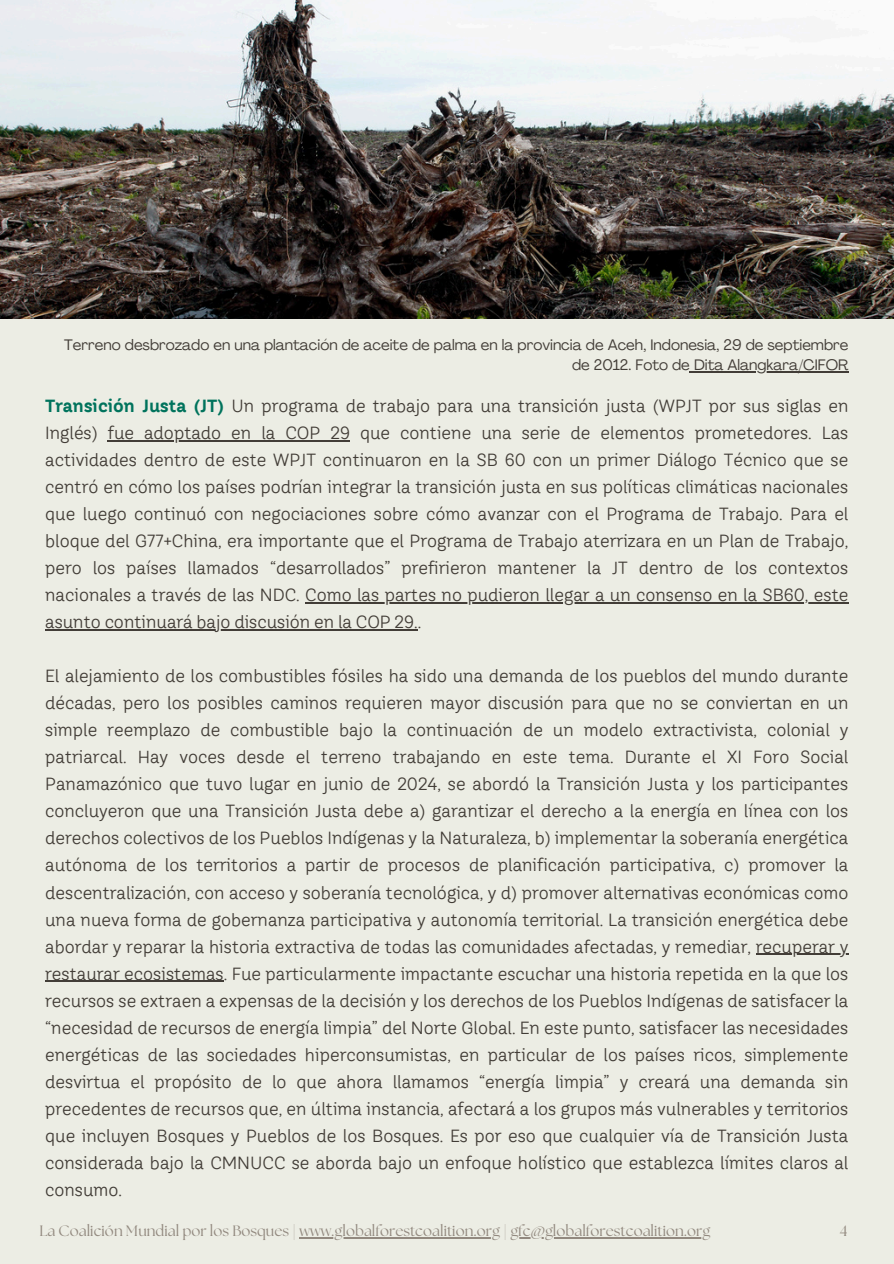
<style>
.page{position:relative;width:894px;height:1264px;background:#fff}
.page>*{position:absolute;margin:0;border:0;box-sizing:border-box;transform-origin:0 0}
.t1{font:17.55px/27px "TT Hazelnuts";color:#423d37;text-align:justify}
.t2{font:15px/20.2px "Agrandir";color:#423d37;text-align:right}
.t3{font:15px "The Seasons";color:#92897f}
.s1{font-weight:700;color:#00735c}
</style>
<div class="page">
<div style="left:0;top:0;width:893px;height:1263px;background:#ecede4"></div>
<hr style="left:108px;top:440px;width:242px;height:1px;background:#423d37">
<hr style="left:305px;top:602px;width:543px;height:1px;background:#423d37">
<hr style="left:45px;top:629px;width:372px;height:1px;background:#423d37">
<hr style="left:755px;top:953px;width:93px;height:1px;background:#423d37">
<hr style="left:45px;top:980px;width:179px;height:1px;background:#423d37">
<img style="left:0;top:0;width:893px;height:318px">
<hr style="left:693px;top:371px;width:155px;height:1px;background:#423d37">
<hr style="left:299px;top:1237px;width:201px;height:1px;background:#92897f">
<hr style="left:510px;top:1237px;width:200px;height:1px;background:#92897f">
<p class="t2" style="left:64px;top:336px;width:785px">Terreno desbrozado en una plantación de aceite de palma en la provincia de Aceh, Indonesia, 29 de septiembre de 2012. Foto de Dita Alangkara/CIFOR</p>
<p class="t1" style="left:45px;top:392px;width:804px"><span class="s1">Transición Justa (JT)</span> Un programa de trabajo para una transición justa (WPJT por sus siglas en<br>Inglés)</p>
<p class="t1" style="left:45px;top:419px;width:804px;text-indent:63px">fue adoptado en la COP 29 que contiene una serie de elementos prometedores. Las actividades dentro de este WPJT continuaron en la SB 60 con un primer Diálogo Técnico que se centró en cómo los países podrían integrar la transición justa en sus políticas climáticas nacionales que luego continuó con negociaciones sobre cómo avanzar con el Programa de Trabajo. Para el bloque del G77+China, era importante que el Programa de Trabajo aterrizara en un Plan de Trabajo, pero los países llamados “desarrollados” prefirieron mantener la JT dentro de los contextos nacionales a través de las NDC. Como las partes no pudieron llegar a un consenso en la SB60, este</p>
<h1 class="t1" style="left:45px;top:608px;width:377px">asunto continuará bajo discusión en la COP 29..</h1>
<h1 class="t1" style="left:45px;top:662px;width:804px">El alejamiento de los combustibles fósiles ha sido una demanda de los pueblos del mundo durante décadas, pero los posibles caminos requieren mayor discusión para que no se conviertan en un simple reemplazo de combustible bajo la continuación de un modelo extractivista, colonial y patriarcal. Hay voces desde el terreno trabajando en este tema. Durante el XI Foro Social Panamazónico que tuvo lugar en junio de 2024, se abordó la Transición Justa y los participantes concluyeron que una Transición Justa debe a) garantizar el derecho a la energía en línea con los derechos colectivos de los Pueblos Indígenas y la Naturaleza, b) implementar la soberanía energética autónoma de los territorios a partir de procesos de planificación participativa, c) promover la descentralización, con acceso y soberanía tecnológica, y d) promover alternativas económicas como una nueva forma de gobernanza participativa y autonomía territorial. La transición energética debe abordar y reparar la historia extractiva de todas las comunidades afectadas, y remediar, recuperar y</h1>
<p class="t1" style="left:45px;top:959px;width:804px">restaurar ecosistemas. Fue particularmente impactante escuchar una historia repetida en la que los recursos se extraen a expensas de la decisión y los derechos de los Pueblos Indígenas de satisfacer la “necesidad de recursos de energía limpia” del Norte Global. En este punto, satisfacer las necesidades energéticas de las sociedades hiperconsumistas, en particular de los países ricos, simplemente desvirtua el propósito de lo que ahora llamamos “energía limpia” y creará una demanda sin precedentes de recursos que, en última instancia, afectará a los grupos más vulnerables y territorios que incluyen Bosques y Pueblos de los Bosques. Es por eso que cualquier vía de Transición Justa considerada bajo la CMNUCC se aborda bajo un enfoque holístico que establezca límites claros al consumo.</p>
<p class="t3" style="left:39px;top:1224px;width:672px">La Coalición Mundial por los Bosques | www.globalforestcoalition.org | gfc@globalforestcoalition.org</p>
<p class="t3" style="left:839px;top:1224px;width:9px">4</p>
</div>
